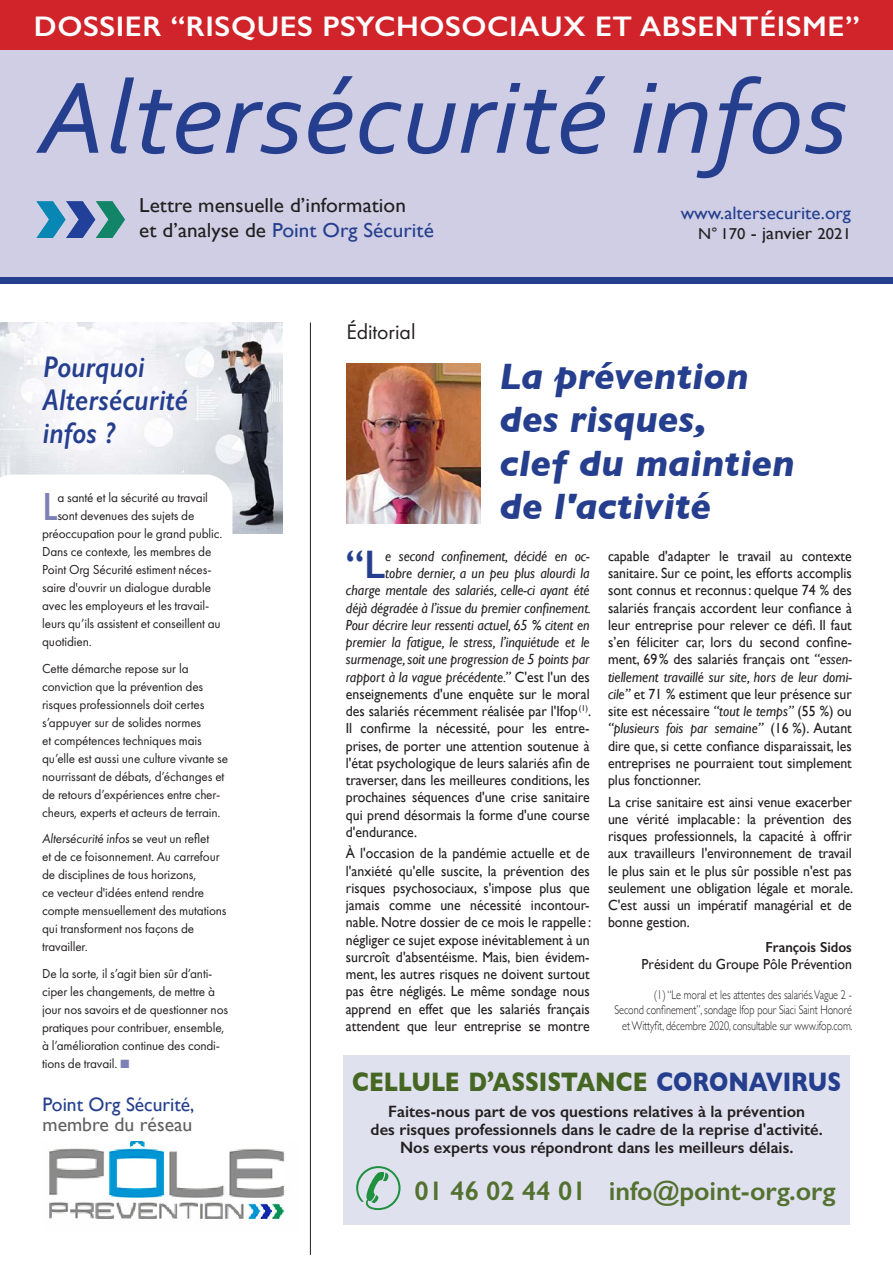
<style>
.page{position:relative;width:893px;height:1263px;background:#fff}
.page>*{position:absolute;margin:0;border:0;box-sizing:border-box;transform-origin:0 0}
.t1{font:italic 106.5px "Corbel";letter-spacing:.005em;color:#253f8e;scale:1.05 1}
.t2{font:500 40.5px "Futura PT";color:#7d80b5}
.t3{font:600 40.05px "Gill Sans";color:#253f8e;scale:.94 1}
.t4{font:italic 700 37.5px/43.5px "Gill Sans";color:#253f8e}
.t5{font:italic 600 30px/33px "Gill Sans";letter-spacing:.005em;color:#253f8e;scale:.94 1}
.t6{font:600 28.5px "Gill Sans";letter-spacing:.02em;color:#fff;scale:1.04 1}
.t7{font:700 27.3px "Gill Sans";letter-spacing:-.005em;color:#456723;scale:.83 1}
.t8{font:600 27px "Gill Sans";color:#537130}
.t9{font:21.75px "Futura PT";color:#231f20}
.t10{font:20.25px/25.5px "Gill Sans";color:#231f20;scale:1.05 1}
.t11{font:19.5px/20.2px "Gill Sans";color:#253f8e}
.t12{font:18px "Gill Sans";color:#253f8e;scale:1.05 1}
.t13{font:600 16.5px/18px "Gill Sans";color:#231f20;text-align:center}
.t14{font:15.75px "Gill Sans";color:#231f20;scale:1.06 1}
.t15{font:14.7px/17.2px "Gill Sans";color:#231f20;text-align:justify;scale:.94 1}
.t16{font:italic 14.7px "Gill Sans";color:#231f20;scale:.94 1}
.t17{font:14.55px/16.5px "Gill Sans";color:#231f20;text-align:right;scale:.95 1}
.t18{font:13.5px/18px "Futura PT";letter-spacing:-.01em;color:#231f20}
.t19{font:300 12.75px/15.3px "Gill Sans";letter-spacing:-.005em;color:#231f20;text-align:right;scale:.8 1}
.s1{color:#253f8e}
.s2{font-size:17.7px}
.s3{font-style:italic}
.s4{font-size:13.95px}
.s5{color:#7d80b5}
.s6{color:#616164}
.s7{font-style:normal}
.s8{font-weight:600}
.s9{font-size:28.5px}
</style>
<div class="page">
<img style="left:1px;top:322px;width:281px;height:211px">
<svg style="left:0;top:474px;width:232px;height:59px"></svg>
<div style="left:1px;top:29px;width:892px;height:253px;background:#cfcee4"></div>
<hr style="left:310px;top:322px;width:1px;height:933px;background:#231f20">
<div style="left:0;top:277px;width:893px;height:6px;background:#253f8e"></div>
<img style="left:36px;top:201px;width:89px;height:37px">
<img style="left:49px;top:1142px;width:236px;height:78px">
<img style="left:346px;top:363px;width:134px;height:161px">
<div style="left:344px;top:1055px;width:506px;height:170px;background:#e0e1ee"></div>
<div style="left:1px;top:0;width:892px;height:50px;background:#d1232a"></div>
<p class="t6" style="left:34px;top:9px;width:795px">DOSSIER “RISQUES PSYCHOSOCIAUX ET ABSENTÉISME”</p>
<p class="t1" style="left:38px;top:52px;width:772px">Altersécurité infos</p>
<p class="t10" style="left:139px;top:192px;width:282px">Lettre mensuelle d’information<br>et d’analyse de <span class="s1">Point Org Sécurité</span></p>
<p class="t9" style="left:346px;top:319px;width:71px">Éditorial</p>
<p class="t12" style="left:681px;top:202px;width:164px">www.altersecurite.org</p>
<p class="t14" style="left:698px;top:225px;width:146px">N° 170 <span class="s2">- janvier</span> 2021</p>
<p class="t5" style="left:43px;top:350px;width:110px">Pourquoi</p>
<p class="t5" style="left:43px;top:383px;width:156px">Altersécurité infos ?</p>
<p class="t2" style="left:42px;top:482px;width:17px">L</p>
<p class="t18" style="left:57px;top:489px;width:152px">a santé et la sécurité au travail</p>
<p class="t18" style="left:57px;top:507px;width:138px">sont devenues des sujets de</p>
<p class="t18" style="left:42px;top:525px;width:182px">préoccupation pour le grand public.</p>
<p class="t18" style="left:42px;top:543px;width:171px">Dans ce contexte, les membres de</p>
<p class="t18" style="left:42px;top:561px;width:171px">Point Org Sécurité estiment néces-</p>
<p class="t18" style="left:42px;top:579px;width:170px">saire d'ouvrir un dialogue durable</p>
<p class="t18" style="left:42px;top:597px;width:169px">avec les employeurs et les travail-</p>
<p class="t18" style="left:42px;top:615px;width:180px">leurs qu’ils assistent et conseillent au</p>
<p class="t18" style="left:42px;top:633px;width:51px">quotidien.</p>
<p class="t18" style="left:42px;top:659px;width:187px">Cette démarche repose sur la conviction que la prévention des risques professionnels doit certes s’appuyer sur de solides normes<br>et compétences techniques mais qu’elle est aussi une culture vivante se nourrissant de débats, d’échanges et de retours d’expériences entre cher&shy;cheurs, experts et acteurs de terrain.</p>
<p class="t18" style="left:42px;top:830px;width:186px"><span class="s3">Altersécurité infos</span> se veut un reflet<br>et de ce foisonnement. Au carrefour de disciplines de tous horizons,<br>ce vecteur d'idées entend rendre compte mensuellement des mutations qui transforment nos façons de travailler.</p>
<p class="t18" style="left:42px;top:964px;width:187px">De la sorte, il s’agit bien sûr d’anti&shy;ciper les changements, de mettre à jour nos savoirs et de questionner nos pratiques pour contribuer, ensemble, à l’amélioration continue des condi&shy;tions de travail<span class="s4">.</span> <span class="s5">■</span></p>
<p class="t11" style="left:43px;top:1094px;width:153px">Point Org Sécurité, <span class="s6">membre du réseau</span></p>
<p class="t4" style="left:500px;top:354px;width:297px">La prévention des risques,<br>clef du maintien de l'activité</p>
<p class="t3" style="left:346px;top:540px;width:43px">“L</p>
<p class="t16" style="left:385px;top:547px;width:219px">e second confinement, décidé en oc-</p>
<p class="t16" style="left:385px;top:565px;width:219px">tobre dernier, a un peu plus alourdi la</p>
<p class="t16" style="left:346px;top:582px;width:261px">charge mentale des salariés, celle-ci ayant été</p>
<p class="t16" style="left:346px;top:599px;width:262px">déjà dégradée à l’issue du premier confinement.</p>
<p class="t16" style="left:346px;top:616px;width:261px">Pour décrire leur ressenti actuel, 65 % citent en</p>
<p class="t16" style="left:346px;top:634px;width:261px">premier la fatigue, le stress, l’inquiétude et le</p>
<p class="t16" style="left:346px;top:651px;width:261px">surmenage, soit une progression de 5 points par</p>
<p class="t16" style="left:346px;top:668px;width:261px">rapport à la vague précédente.” <span class="s7">C'est l'un des</span></p>
<p class="t15" style="left:346px;top:685px;width:261px">enseignements d'une enquête sur le moral</p>
<p class="t15" style="left:346px;top:702px;width:262px">des salariés récemment réalisée par l'Ifop<sup>(1)</sup>.</p>
<p class="t15" style="left:346px;top:720px;width:261px">Il confirme la nécessité, pour les entre-</p>
<p class="t15" style="left:346px;top:737px;width:261px">prises, de porter une attention soutenue à</p>
<p class="t15" style="left:346px;top:754px;width:261px">l'état psychologique de leurs salariés afin de</p>
<p class="t15" style="left:346px;top:771px;width:261px">traverser, dans les meilleures conditions, les</p>
<p class="t15" style="left:346px;top:789px;width:261px">prochaines séquences d'une crise sanitaire</p>
<p class="t15" style="left:346px;top:806px;width:261px">qui prend désormais la forme d'une course</p>
<p class="t15" style="left:346px;top:823px;width:77px">d'endurance.</p>
<p class="t15" style="left:346px;top:845px;width:262px">À l'occasion de la pandémie actuelle et de l'anxiété qu'elle suscite, la prévention des risques psychosociaux, s'impose plus que jamais comme une nécessité incontour&shy;nable. Notre dossier de ce mois le rappelle : négliger ce sujet expose inévitablement à un surcroît d'absentéisme. Mais, bien évidem&shy;ment, les autres risques ne doivent surtout pas être négligés. Le même sondage nous apprend en effet que les salariés français attendent que leur entreprise se montre</p>
<p class="t15" style="left:608px;top:547px;width:261px">capable d'adapter le travail au contexte sanitaire. Sur ce point, les efforts accomplis sont connus et reconnus: quelque 74 % des salariés français accordent leur confiance à leur entreprise pour relever ce défi. Il faut s’en féliciter car, lors du second confine&shy;ment, 69% des salariés français ont <span class="s3">“essen&shy;tiellement travaillé sur site, hors de leur domi&shy;cile”</span> et 71 % estiment que leur présence sur site est nécessaire <span class="s3">“tout le temps”</span> (55 %) ou <span class="s3">“plusieurs fois par semaine”</span> (16 %). Autant dire que, si cette confiance disparaissait, les entreprises ne pourraient tout simplement plus fonctionner.</p>
<p class="t15" style="left:608px;top:793px;width:262px">La crise sanitaire est ainsi venue exacerber une vérité implacable : la prévention des risques professionnels, la capacité à offrir aux travailleurs l'environnement de travail le plus sain et le plus sûr possible n'est pas seulement une obligation légale et morale.<br>C'est aussi un impératif managérial et de bonne gestion.</p>
<p class="t17" style="left:641px;top:939px;width:223px"><span class="s8">François Sidos<br></span>Président du Groupe Pôle Prévention</p>
<p class="t19" style="left:614px;top:987px;width:299px">(1) “Le moral et les attentes des salariés.Vague 2 -<br>Second confinement”, sondage Ifop pour Siaci Saint Honoré et Wittyfit, décembre 2020, consultable sur www.ifop.com.</p>
<p class="t7" style="left:352px;top:1060px;width:591px">CELLULE D<span class="s9">’</span>ASSISTANCE <span class="s1">CORONAVIRUS</span></p>
<p class="t13" style="left:371px;top:1102px;width:454px">Faites-nous part de vos questions relatives à la prévention<br>des risques professionnels dans le cadre de la reprise d'activité.<br>Nos experts vous répondront dans les meilleurs délais.</p>
<p class="t8" style="left:415px;top:1174px;width:422px">01 46 02 44 01 info@point-org.org</p>
</div>
